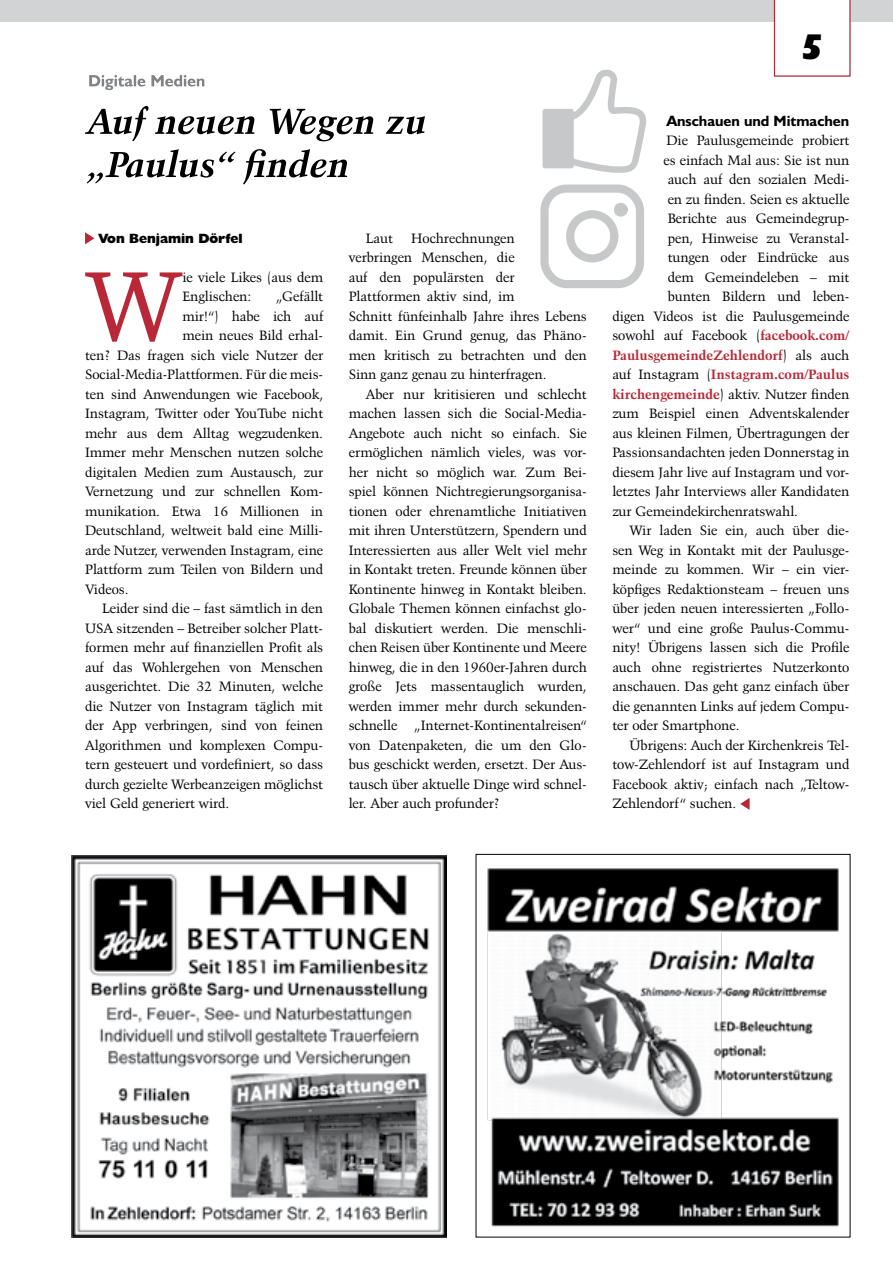
<style>
.page{position:relative;width:893px;height:1263px;background:#fff}
.page>*{position:absolute;margin:0;border:0;box-sizing:border-box;transform-origin:0 0}
.t1{font:97.8px "Kuenstler 480 BT";color:#b82837}
.t2{font:800 36px "Humanist 521 BT";color:#000}
.t3{font:700 15px "Humanist 521 BT";color:#000}
.t4{font:13.5px/19.5px "Kuenstler 480 BT";color:#000}
.t5{font:700 13.5px "Kuenstler 480 BT";color:#b82837}
.t6{font:800 13.5px "Humanist 521 BT";color:#000}
.s1{font-weight:700;color:#b82837}
.s2{font-weight:400;color:#000}
</style>
<div class="page">
<div style="left:0;top:0;width:893px;height:21px;background:#d1d3d4"></div>
<img style="left:487px;top:868px;width:352px;height:359px">
<img style="left:72px;top:855px;width:374px;height:383px">
<svg style="left:774px;top:0;width:76px;height:77px"></svg>
<svg style="left:87px;top:149px;width:260px;height:36px"></svg>
<svg style="left:85px;top:106px;width:340px;height:35px"></svg>
<svg style="left:89px;top:75px;width:115px;height:15px"></svg>
<svg style="left:85px;top:232px;width:9px;height:12px"></svg>
<svg style="left:740px;top:798px;width:10px;height:12px"></svg>
<svg style="left:543px;top:69px;width:104px;height:104px"></svg>
<div style="left:566px;top:210px;width:52px;height:52px;border:8px solid #c7c8ca;border-radius:50%"></div>
<svg style="left:614px;top:203px;width:14px;height:14px"></svg>
<div style="left:540px;top:185px;width:104px;height:103px;border:8px solid #c7c8ca;border-radius:22px"></div>
<p class="t6" style="left:98px;top:230px;width:146px">Von Benjamin Dörfel</p>
<h1 class="t1" style="left:85px;top:246px;width:99px">W</h1>
<p class="t4" style="left:182px;top:267px;width:142px">ie viele Likes (aus dem<br>Englischen:</p>
<p class="t4" style="left:276px;top:287px;width:48px">„Gefällt</p>
<p class="t4" style="left:182px;top:306px;width:142px">mir!“) habe ich auf</p>
<p class="t4" style="left:182px;top:326px;width:142px">mein neues Bild erhal-</p>
<p class="t4" style="left:85px;top:345px;width:240px">ten? Das fragen sich viele Nutzer der</p>
<p class="t4" style="left:85px;top:365px;width:240px">Social-Media-Plattformen. Für die meis-</p>
<p class="t4" style="left:85px;top:384px;width:240px">ten sind Anwendungen wie Facebook,</p>
<p class="t4" style="left:85px;top:404px;width:240px">Instagram, Twitter oder YouTube nicht</p>
<p class="t4" style="left:85px;top:423px;width:240px">mehr aus dem Alltag wegzudenken.</p>
<p class="t4" style="left:85px;top:443px;width:240px">Immer mehr Menschen nutzen solche</p>
<p class="t4" style="left:85px;top:462px;width:240px">digitalen Medien zum Austausch, zur</p>
<p class="t4" style="left:85px;top:482px;width:240px">Vernetzung und zur schnellen Kom-</p>
<p class="t4" style="left:85px;top:501px;width:240px">munikation. Etwa 16 Millionen in</p>
<p class="t4" style="left:85px;top:521px;width:240px">Deutschland, weltweit bald eine Milli-</p>
<p class="t4" style="left:85px;top:540px;width:240px">arde Nutzer, verwenden Instagram, eine</p>
<p class="t4" style="left:85px;top:560px;width:240px">Plattform zum Teilen von Bildern und</p>
<p class="t4" style="left:85px;top:579px;width:45px">Videos.</p>
<p class="t4" style="left:102px;top:599px;width:223px">Leider sind die – fast sämtlich in den</p>
<p class="t4" style="left:85px;top:618px;width:240px">USA sitzenden – Betreiber solcher Platt-</p>
<p class="t4" style="left:85px;top:638px;width:240px">formen mehr auf finanziellen Profit als</p>
<p class="t4" style="left:85px;top:657px;width:240px">auf das Wohlergehen von Menschen</p>
<p class="t4" style="left:85px;top:677px;width:240px">ausgerichtet. Die 32 Minuten, welche</p>
<p class="t4" style="left:85px;top:696px;width:240px">die Nutzer von Instagram täglich mit</p>
<p class="t4" style="left:85px;top:716px;width:240px">der App verbringen, sind von feinen</p>
<p class="t4" style="left:85px;top:735px;width:240px">Algorithmen und komplexen Compu-</p>
<p class="t4" style="left:85px;top:754px;width:240px">tern gesteuert und vordefiniert, so dass</p>
<p class="t4" style="left:85px;top:774px;width:240px">durch gezielte Werbeanzeigen möglichst</p>
<p class="t4" style="left:85px;top:793px;width:146px">viel Geld generiert wird.</p>
<p class="t4" style="left:349px;top:228px;width:240px;text-indent:63px">Hochrechnungen<br>verbringen Menschen, die<br>auf den populärsten der<br>Plattformen aktiv sind, im<br>Schnitt fünfeinhalb Jahre ihres Lebens damit. Ein Grund genug, das Phäno&shy;men kritisch zu betrachten und den<br>Sinn ganz genau zu hinterfragen.</p>
<p class="t4" style="left:349px;top:384px;width:240px;text-align:justify;text-indent:17px">Aber nur kritisieren und schlecht machen lassen sich die Social-Media-Angebote auch nicht so einfach. Sie ermöglichen nämlich vieles, was vor&shy;her nicht so möglich war. Zum Bei&shy;spiel können Nichtregierungsorganisa&shy;tionen oder ehrenamtliche Initiativen mit ihren Unterstützern, Spendern und Interessierten aus aller Welt viel mehr in Kontakt treten. Freunde können über Kontinente hinweg in Kontakt bleiben.<br>Globale Themen können einfachst glo&shy;bal diskutiert werden. Die menschli&shy;chen Reisen über Kontinente und Meere hinweg, die in den 1960er-Jahren durch große Jets massentauglich wurden, werden immer mehr durch sekunden&shy;schnelle „Internet-Kontinentalreisen“ von Datenpaketen, die um den Glo&shy;bus geschickt werden, ersetzt. Der Aus&shy;tausch über aktuelle Dinge wird schnel&shy;ler. Aber auch profunder?</p>
<p class="t4" style="left:366px;top:228px;width:29px">Laut</p>
<h2 class="t2" style="left:801px;top:24px;width:25px">5</h2>
<p class="t3" style="left:666px;top:111px;width:185px">Anschauen und Mitmachen</p>
<p class="t4" style="left:666px;top:131px;width:185px">Die Paulusgemeinde probiert</p>
<p class="t4" style="left:663px;top:150px;width:188px">es einfach Mal aus: Sie ist nun</p>
<p class="t4" style="left:668px;top:170px;width:183px">auch auf den sozialen Medi-</p>
<p class="t4" style="left:668px;top:189px;width:183px">en zu finden. Seien es aktuelle</p>
<p class="t4" style="left:668px;top:209px;width:183px">Berichte aus Gemeindegrup-</p>
<p class="t4" style="left:668px;top:228px;width:183px">pen, Hinweise zu Veranstal-</p>
<p class="t4" style="left:668px;top:248px;width:183px">tungen oder Eindrücke aus</p>
<p class="t4" style="left:668px;top:267px;width:183px">dem Gemeindeleben – mit</p>
<p class="t4" style="left:668px;top:287px;width:183px">bunten Bildern und leben-</p>
<p class="t4" style="left:612px;top:306px;width:238px">digen Videos ist die Paulusgemeinde</p>
<p class="t4" style="left:612px;top:326px;width:239px">sowohl auf Facebook (<span class="s1">facebook.com/</span></p>
<p class="t5" style="left:612px;top:347px;width:239px">PaulusgemeindeZehlendorf<span class="s2">) als auch</span></p>
<p class="t5" style="left:612px;top:366px;width:239px"><span class="s2">auf Instagram (</span>Instagram.com/Paulus</p>
<p class="t4" style="left:612px;top:384px;width:239px"><span class="s1">kirchengemeinde</span>) aktiv. Nutzer finden</p>
<p class="t4" style="left:612px;top:404px;width:239px">zum Beispiel einen Adventskalender</p>
<p class="t4" style="left:612px;top:423px;width:239px">aus kleinen Filmen, Übertragungen der</p>
<p class="t4" style="left:612px;top:443px;width:239px">Passionsandachten jeden Donnerstag in</p>
<p class="t4" style="left:612px;top:462px;width:239px">diesem Jahr live auf Instagram und vor-</p>
<p class="t4" style="left:612px;top:482px;width:239px">letztes Jahr Interviews aller Kandidaten</p>
<p class="t4" style="left:612px;top:501px;width:187px">zur Gemeindekirchenratswahl.</p>
<p class="t4" style="left:629px;top:521px;width:221px">Wir laden Sie ein, auch über die-</p>
<p class="t4" style="left:612px;top:540px;width:239px">sen Weg in Kontakt mit der Paulusge-</p>
<p class="t4" style="left:612px;top:560px;width:239px">meinde zu kommen. Wir – ein vier-</p>
<p class="t4" style="left:612px;top:579px;width:239px">köpfiges Redaktionsteam – freuen uns</p>
<p class="t4" style="left:612px;top:599px;width:239px">über jeden neuen interessierten „Follo-</p>
<p class="t4" style="left:612px;top:618px;width:239px">wer“ und eine große Paulus-Commu-</p>
<p class="t4" style="left:612px;top:637px;width:239px">nity! Übrigens lassen sich die Profile</p>
<p class="t4" style="left:612px;top:657px;width:239px">auch ohne registriertes Nutzerkonto</p>
<p class="t4" style="left:612px;top:676px;width:239px">anschauen. Das geht ganz einfach über</p>
<p class="t4" style="left:612px;top:696px;width:239px">die genannten Links auf jedem Compu-</p>
<p class="t4" style="left:612px;top:715px;width:129px">ter oder Smartphone.</p>
<p class="t4" style="left:629px;top:735px;width:221px">Übrigens: Auch der Kirchenkreis Tel-</p>
<p class="t4" style="left:612px;top:754px;width:239px">tow-Zehlendorf ist auf Instagram und</p>
<p class="t4" style="left:612px;top:774px;width:239px">Facebook aktiv; einfach nach „Teltow-</p>
<p class="t4" style="left:612px;top:793px;width:125px">Zehlendorf“ suchen.</p>
</div>
